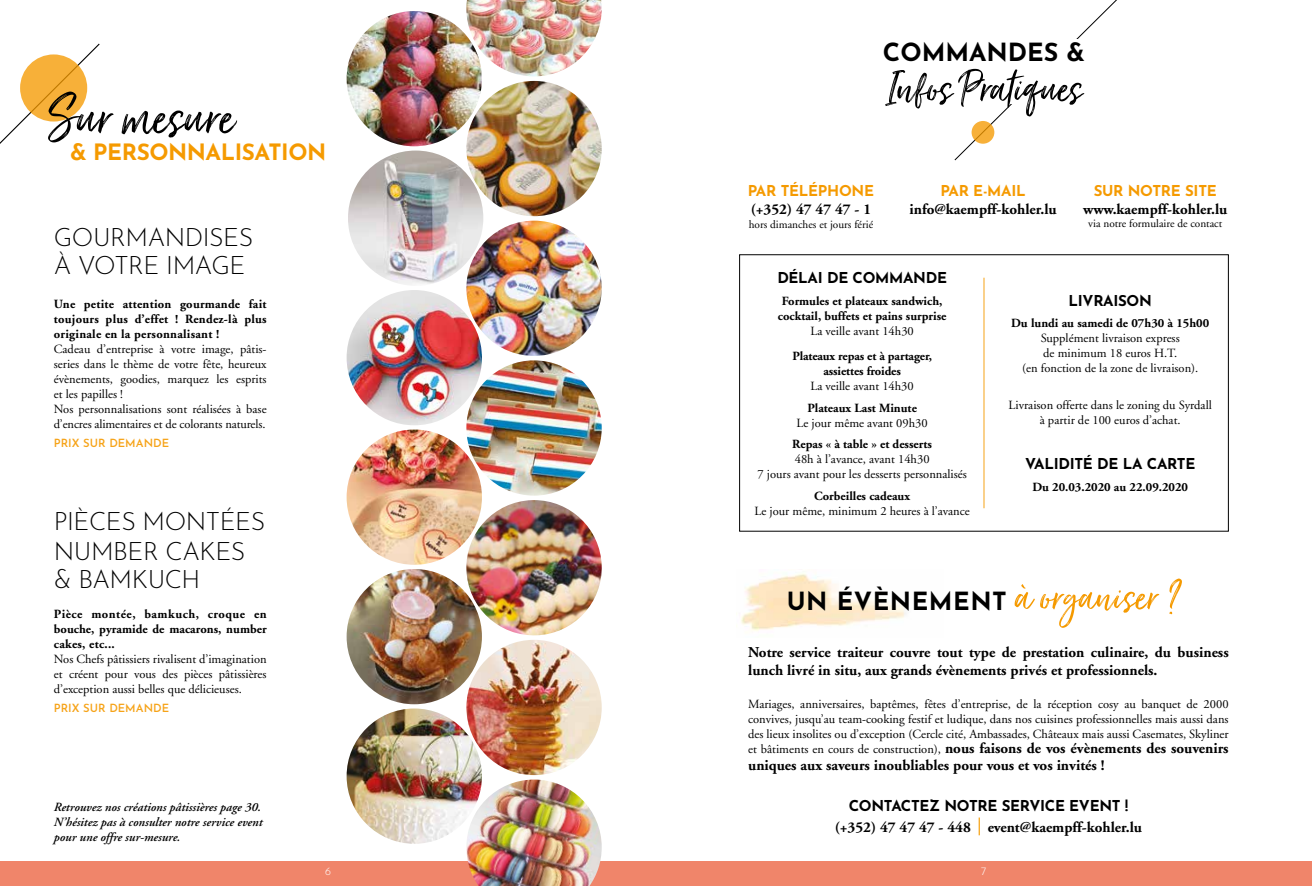
<style>
.page{position:relative;width:1312px;height:886px;background:#fff}
.page>*{position:absolute;margin:0;border:0;box-sizing:border-box;transform-origin:0 0}
.t1{font:67.5px "Just Lovely";color:#000}
.t2{font:55px "Just Lovely";letter-spacing:-.01em;color:#000}
.t3{font:300 25px/27.5px "Josefin Sans";letter-spacing:-.02em;color:#000}
.t4{font:700 25px "Josefin Sans";letter-spacing:.02em;color:#000}
.t5{font:700 25px "Josefin Sans";color:#000}
.t6{font:700 22.5px "Josefin Sans";letter-spacing:-.02em;color:#f59a00}
.t7{font:700 15px/18px "Adobe Garamond";color:#000}
.t8{font:700 15px "Josefin Sans";letter-spacing:-.02em;color:#000}
.t9{font:700 15px "Josefin Sans";letter-spacing:-.02em;color:#f59a00}
.t10{font:12.5px/15px "Adobe Garamond";color:#000;text-align:center}
.t11{font:700 12.5px/15px "Adobe Garamond";color:#000;text-align:justify}
.t12{font:italic 600 12.5px/15px "Adobe Garamond";color:#000}
.t13{font:11.25px "Adobe Garamond";color:#000}
.t14{font:600 11.25px "Josefin Sans";color:#f6a318}
.t15{font:300 11.25px "Josefin Sans";color:#fff}
.s1{font-family:"Just Lovely";font-weight:400;font-size:52.5px;color:#f59a00}
.s2{font-weight:400;font-size:12.5px}
</style>
<div class="page">
<div style="left:0;top:861px;width:1311px;height:25px;background:#f0856a"></div>
<img style="left:741px;top:573px;width:165px;height:58px">
<svg style="left:954px;top:0;width:163px;height:160px"></svg>
<svg style="left:971px;top:121px;width:23px;height:23px"></svg>
<img style="left:346px;top:569px;width:136px;height:135px;border-radius:68px">
<img style="left:346px;top:290px;width:136px;height:135px;border-radius:68px">
<img style="left:466px;top:221px;width:135px;height:135px;border-radius:68px">
<img style="left:346px;top:11px;width:136px;height:135px;border-radius:68px">
<img style="left:346px;top:429px;width:136px;height:136px;border-radius:68px">
<img style="left:466px;top:0;width:135px;height:76px">
<img style="left:466px;top:81px;width:135px;height:135px;border-radius:68px">
<img style="left:348px;top:151px;width:135px;height:135px;border-radius:68px">
<img style="left:466px;top:360px;width:135px;height:136px;border-radius:68px">
<img style="left:465px;top:500px;width:137px;height:137px">
<img style="left:466px;top:640px;width:135px;height:135px;border-radius:68px">
<img style="left:466px;top:779px;width:135px;height:107px">
<img style="left:346px;top:708px;width:136px;height:136px;border-radius:68px">
<svg style="left:0;top:43px;width:100px;height:101px"></svg>
<div style="left:20px;top:54px;width:67px;height:68px;background:#f7b039;border-radius:50%"></div>
<div style="left:701px;top:39px;width:565px;height:65px;background:#fff"></div>
<hr style="left:983px;top:278px;width:1px;height:230px;background:#f6a318">
<svg style="left:978px;top:817px;width:1px;height:18px"></svg>
<h1 class="t1" style="left:50px;top:76px;width:186px">Sur mesure</h1>
<h3 class="t6" style="left:70px;top:132px;width:257px">&amp; PERSONNALISATION</h3>
<h3 class="t3" style="left:54px;top:221px;width:201px">GOURMANDISES<br>À VOTRE IMAGE</h3>
<p class="t11" style="left:54px;top:297px;width:214px">Une petite attention gourmande fait toujours plus d’effet ! Rendez-là plus originale en la personnalisant !</p>
<p class="t10" style="left:54px;top:342px;width:214px;text-align:left">Cadeau d’entreprise à votre image, pâtis&shy;series dans le thème de votre fête, heureux évènements, goodies, marquez les esprits et les papilles !<br>Nos personnalisations sont réalisées à base d’encres alimentaires et de colorants naturels.</p>
<p class="t14" style="left:54px;top:433px;width:117px">PRIX SUR DEMANDE</p>
<h3 class="t3" style="left:54px;top:504px;width:213px;line-height:30px">PIÈCES MONTÉES<br>NUMBER CAKES</h3>
<h3 class="t3" style="left:54px;top:563px;width:148px">&amp; BAMKUCH</h3>
<p class="t11" style="left:54px;top:607px;width:214px">Pièce montée, bamkuch, croque en bouche, pyramide de macarons, number cakes, etc...</p>
<p class="t10" style="left:54px;top:652px;width:214px;text-align:justify">Nos Chefs pâtissiers rivalisent d’imagination et créent pour vous des pièces pâtissières d’exception aussi belles que délicieuses.</p>
<p class="t14" style="left:54px;top:698px;width:117px">PRIX SUR DEMANDE</p>
<p class="t12" style="left:54px;top:800px;width:210px">Retrouvez nos créations pâtissières page 30.<br>N’hésitez pas à consulter notre service event pour une offre sur-mesure.</p>
<h3 class="t5" style="left:882px;top:30px;width:203px">COMMANDES &amp;</h3>
<h2 class="t2" style="left:885px;top:54px;width:198px">Infos Pratiques</h2>
<p class="t9" style="left:747px;top:177px;width:128px">PAR TÉLÉPHONE</p>
<p class="t7" style="left:750px;top:201px;width:122px">(+352) 47 47 47 - 1</p>
<p class="t13" style="left:748px;top:218px;width:126px">hors dimanches et jours férié</p>
<p class="t9" style="left:940px;top:177px;width:87px">PAR E-MAIL</p>
<p class="t7" style="left:909px;top:201px;width:149px">info@kaempff-kohler.lu</p>
<p class="t9" style="left:1093px;top:177px;width:125px">SUR NOTRE SITE</p>
<p class="t7" style="left:1082px;top:201px;width:146px">www.kaempff-kohler.lu</p>
<p class="t13" style="left:1088px;top:217px;width:135px">via notre formulaire de contact</p>
<p class="t8" style="left:777px;top:264px;width:171px">DÉLAI DE COMMANDE</p>
<p class="t11" style="left:777px;top:293px;width:170px;text-align:center">Formules et plateaux sandwich, cocktail, buffets et pains surprise</p>
<p class="t10" style="left:810px;top:324px;width:105px">La veille avant 14h30</p>
<p class="t11" style="left:792px;top:349px;width:141px;text-align:center">Plateaux repas et à partager, assiettes froides</p>
<p class="t10" style="left:810px;top:379px;width:105px">La veille avant 14h30</p>
<p class="t11" style="left:807px;top:400px;width:111px">Plateaux Last Minute</p>
<p class="t10" style="left:796px;top:416px;width:132px">Le jour même avant 09h30</p>
<p class="t11" style="left:792px;top:437px;width:141px">Repas « à table » et desserts</p>
<p class="t10" style="left:757px;top:452px;width:211px">48h à l’avance, avant 14h30<br>7 jours avant pour les desserts personnalisés</p>
<p class="t11" style="left:814px;top:488px;width:97px">Corbeilles cadeaux</p>
<p class="t10" style="left:754px;top:503px;width:217px">Le jour même, minimum 2 heures à l’avance</p>
<p class="t8" style="left:1068px;top:287px;width:85px">LIVRAISON</p>
<p class="t11" style="left:1010px;top:316px;width:199px">Du lundi au samedi de 07h30 à 15h00</p>
<p class="t10" style="left:1021px;top:331px;width:178px">Supplément livraison express<br>de minimum 18 euros H.T.<br>(en fonction de la zone de livraison).</p>
<p class="t10" style="left:1008px;top:397px;width:205px">Livraison offerte dans le zoning du Syrdall à partir de 100 euros d’achat.</p>
<p class="t8" style="left:1024px;top:451px;width:172px">VALIDITÉ DE LA CARTE</p>
<p class="t11" style="left:1032px;top:480px;width:157px">Du 20.03.2020 au 22.09.2020</p>
<h3 class="t4" style="left:786px;top:579px;width:397px">UN ÉVÈNEMENT <span class="s1">à organiser ?</span></h3>
<p class="t7" style="left:748px;top:644px;width:482px">Notre service traiteur couvre tout type de prestation culinaire, du business lunch livré in situ, aux grands évènements privés et professionnels.</p>
<p class="t10" style="left:748px;top:697px;width:482px;text-align:justify">Mariages, anniversaires, baptêmes, fêtes d’entreprise, de la réception cosy au banquet de 2000 convives, jusqu’au team-cooking festif et ludique, dans nos cuisines professionnelles mais aussi dans des lieux insolites ou d’exception (Cercle cité, Ambassades, Châteaux mais aussi Casemates, Skyliner</p>
<p class="t7" style="left:748px;top:741px;width:482px;line-height:16.2px"><span class="s2">et bâtiments en cours de construction),</span> nous faisons de vos évènements des souvenirs uniques aux saveurs inoubliables pour vous et vos invités !</p>
<p class="t8" style="left:848px;top:792px;width:281px">CONTACTEZ NOTRE SERVICE EVENT !</p>
<p class="t7" style="left:834px;top:818px;width:309px">(+352) 47 47 47 - 448 event@kaempff-kohler.lu</p>
<p class="t15" style="left:325px;top:862px;width:7px">6</p>
<p class="t15" style="left:981px;top:862px;width:7px">7</p>
</div>
